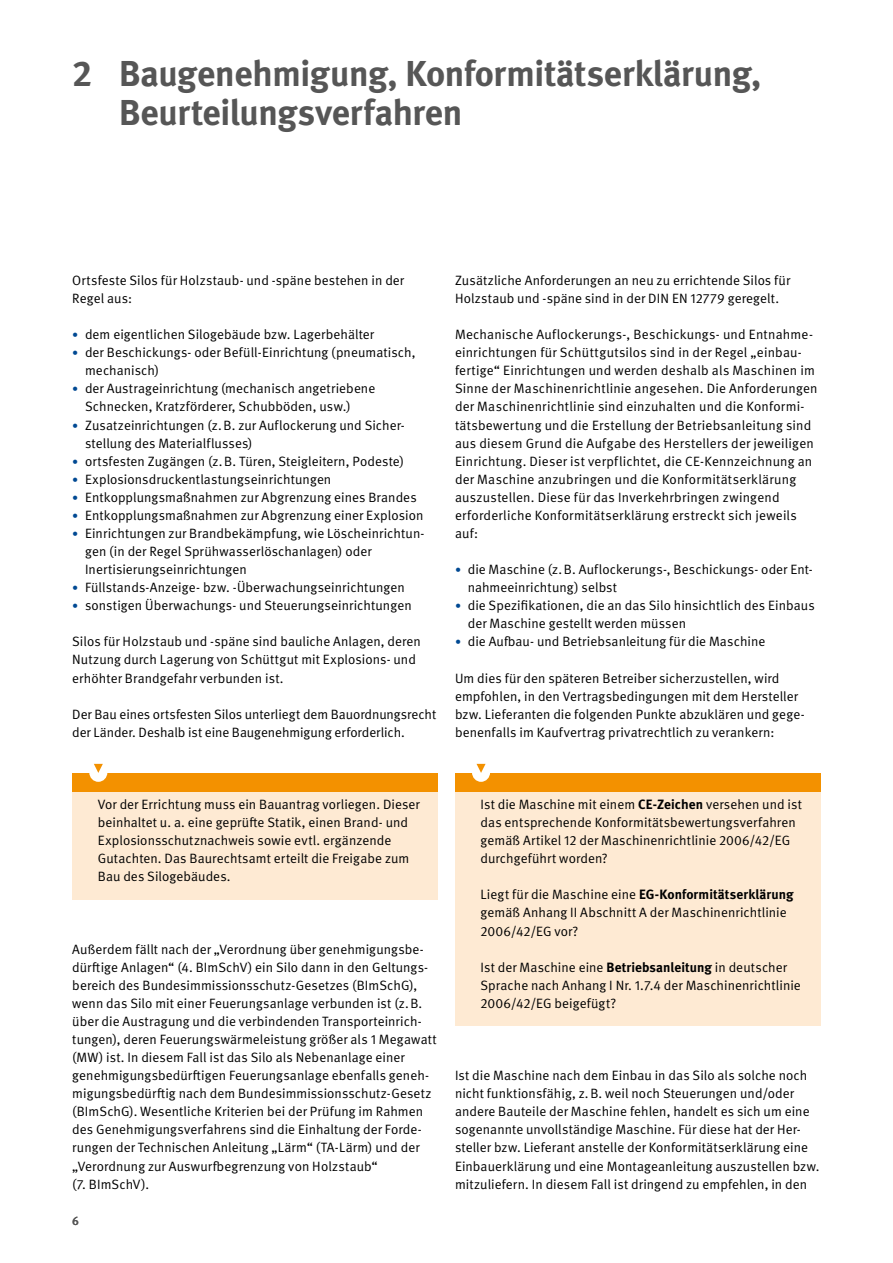
<style>
.page{position:relative;width:893px;height:1263px;background:#fff}
.page>*{position:absolute;margin:0;border:0;box-sizing:border-box;transform-origin:0 0}
.t1{font:700 36px/39px "DGUV Meta";letter-spacing:-.01em;color:#565656}
.FT{font:13.5px/18px "DGUV Meta";letter-spacing:.005em;color:#000}
.t2{font:500 12px "DGUV Meta";color:#565656}
.s1{font-size:12px;color:#004993}
.s2{font-weight:700}
</style>
<div class="page">
<div style="left:455px;top:791px;width:366px;height:235px;background:#feead3"></div>
<div style="left:72px;top:791px;width:366px;height:108px;background:#feead3"></div>
<div style="left:455px;top:773px;width:366px;height:18px;background:#f39100"></div>
<svg style="left:472px;top:764px;width:18px;height:18px"></svg>
<div style="left:72px;top:773px;width:366px;height:18px;background:#f39100"></div>
<svg style="left:89px;top:764px;width:18px;height:18px"></svg>
<h1 class="t1" style="left:119px;top:55px;width:644px;text-indent:-47px">2 Baugenehmigung, Konformitätserklärung,<br>Beurteilungsverfahren</h1>
<p class="FT" style="left:72px;top:271px;width:333px">Ortsfeste Silos für Holzstaub- und -späne bestehen in der<br>Regel aus:</p>
<p class="FT" style="left:72px;top:326px;width:303px"><span class="s1">•</span> dem eigentlichen Silogebäude bzw. Lagerbehälter</p>
<p class="FT" style="left:85px;top:344px;width:332px;text-indent:-13px"><span class="s1">•</span> der Beschickungs- oder Befüll-Einrichtung (pneumatisch, mechanisch)</p>
<p class="FT" style="left:85px;top:380px;width:292px;text-indent:-13px"><span class="s1">•</span> der Austrageinrichtung (mechanisch angetriebene<br>Schnecken, Kratzförderer, Schubböden, usw.)</p>
<p class="FT" style="left:85px;top:416px;width:320px;text-indent:-13px"><span class="s1">•</span> Zusatzeinrichtungen (z.B. zur Auflockerung und Sicher&shy;stellung des Materialflusses)</p>
<p class="FT" style="left:72px;top:452px;width:333px"><span class="s1">•</span> ortsfesten Zugängen (z.B. Türen, Steigleitern, Podeste)</p>
<p class="FT" style="left:72px;top:470px;width:261px"><span class="s1">•</span> Explosionsdruckentlastungseinrichtungen</p>
<p class="FT" style="left:72px;top:488px;width:346px"><span class="s1">•</span> Entkopplungsmaßnahmen zur Abgrenzung eines Brandes</p>
<p class="FT" style="left:72px;top:506px;width:353px"><span class="s1">•</span> Entkopplungsmaßnahmen zur Abgrenzung einer Explosion</p>
<p class="FT" style="left:85px;top:524px;width:341px;text-indent:-13px"><span class="s1">•</span> Einrichtungen zur Brandbekämpfung, wie Löscheinrichtun&shy;gen (in der Regel Sprühwasserlöschanlagen) oder<br>Inertisierungseinrichtungen</p>
<p class="FT" style="left:72px;top:579px;width:334px"><span class="s1">•</span> Füllstands-Anzeige- bzw. -Überwachungseinrichtungen</p>
<p class="FT" style="left:72px;top:597px;width:341px"><span class="s1">•</span> sonstigen Überwachungs- und Steuerungseinrichtungen</p>
<p class="FT" style="left:72px;top:633px;width:350px">Silos für Holzstaub und -späne sind bauliche Anlagen, deren<br>Nutzung durch Lagerung von Schüttgut mit Explosions- und erhöhter Brandgefahr verbunden ist.</p>
<p class="FT" style="left:72px;top:705px;width:365px">Der Bau eines ortsfesten Silos unterliegt dem Bauordnungsrecht der Länder. Deshalb ist eine Baugenehmigung erforderlich.</p>
<p class="FT" style="left:455px;top:271px;width:337px">Zusätzliche Anforderungen an neu zu errichtende Silos für<br>Holzstaub und -späne sind in der DIN EN 12779 geregelt.</p>
<p class="FT" style="left:455px;top:326px;width:364px">Mechanische Auflockerungs-, Beschickungs- und Entnahme&shy;einrichtungen für Schüttgutsilos sind in der Regel „einbau&shy;fertige“ Einrichtungen und werden deshalb als Maschinen im Sinne der Maschinenrichtlinie angesehen. Die Anforderungen der Maschinenrichtlinie sind einzuhalten und die Konformi&shy;tätsbewertung und die Erstellung der Betriebsanleitung sind aus diesem Grund die Aufgabe des Herstellers der jeweiligen Einrichtung. Dieser ist verpflichtet, die CE-Kennzeichnung an der Maschine anzubringen und die Konformitätserklärung auszustellen. Diese für das Inverkehrbringen zwingend erforderliche Konformitätserklärung erstreckt sich jeweils auf:</p>
<p class="FT" style="left:468px;top:561px;width:347px;text-indent:-13px"><span class="s1">•</span> die Maschine (z.B. Auflockerungs-, Beschickungs- oder Ent&shy;nahmeeinrichtung) selbst</p>
<p class="FT" style="left:468px;top:597px;width:348px;text-indent:-13px"><span class="s1">•</span> die Spezifikationen, die an das Silo hinsichtlich des Einbaus der Maschine gestellt werden müssen</p>
<p class="FT" style="left:455px;top:633px;width:312px"><span class="s1">•</span> die Aufbau- und Betriebsanleitung für die Maschine</p>
<p class="FT" style="left:455px;top:669px;width:350px">Um dies für den späteren Betreiber sicherzustellen, wird empfohlen, in den Vertragsbedingungen mit dem Hersteller bzw. Lieferanten die folgenden Punkte abzuklären und gege&shy;benenfalls im Kaufvertrag privatrechtlich zu verankern:</p>
<p class="FT" style="left:98px;top:796px;width:324px">Vor der Errichtung muss ein Bauantrag vorliegen. Dieser beinhaltet u. a. eine geprüfte Statik, einen Brand- und Explosionsschutznachweis sowie evtl. ergänzende Gutachten. Das Baurechtsamt erteilt die Freigabe zum Bau des Silogebäudes.</p>
<p class="FT" style="left:72px;top:940px;width:366px">Außerdem fällt nach der „Verordnung über genehmigungsbe&shy;dürftige Anlagen“ (4. BImSchV) ein Silo dann in den Geltungs&shy;bereich des Bundesimmissionsschutz-Gesetzes (BImSchG), wenn das Silo mit einer Feuerungsanlage verbunden ist (z.B. über die Austragung und die verbindenden Transporteinrich&shy;tungen), deren Feuerungswärmeleistung größer als 1 Megawatt (MW) ist. In diesem Fall ist das Silo als Nebenanlage einer genehmigungsbedürftigen Feuerungsanlage ebenfalls geneh&shy;migungsbedürftig nach dem Bundesimmissionsschutz-Gesetz (BImSchG). Wesentliche Kriterien bei der Prüfung im Rahmen des Genehmigungsverfahrens sind die Einhaltung der Forde&shy;rungen der Technischen Anleitung „Lärm“ (TA-Lärm) und der „Verordnung zur Auswurfbegrenzung von Holzstaub“<br>(7. BImSchV).</p>
<p class="t2" style="left:72px;top:1213px;width:8px">6</p>
<p class="FT" style="left:480px;top:796px;width:323px">Ist die Maschine mit einem <span class="s2">CE-Zeichen</span> versehen und ist das entsprechende Konformitätsbewertungsverfahren gemäß Artikel 12 der Maschinenrichtlinie 2006/42/EG durchgeführt worden?</p>
<p class="FT" style="left:480px;top:886px;width:314px">Liegt für die Maschine eine <span class="s2">EG-Konformitätserklärung </span>gemäß Anhang II Abschnitt A der Maschinenrichtlinie<br>2006/42/EG vor?</p>
<p class="FT" style="left:480px;top:958px;width:322px">Ist der Maschine eine <span class="s2">Betriebsanleitung</span> in deutscher<br>Sprache nach Anhang I Nr. 1.7.4 der Maschinenrichtlinie<br>2006/42/EG beigefügt?</p>
<p class="FT" style="left:455px;top:1067px;width:366px">Ist die Maschine nach dem Einbau in das Silo als solche noch nicht funktionsfähig, z.B. weil noch Steuerungen und/oder andere Bauteile der Maschine fehlen, handelt es sich um eine sogenannte unvollständige Maschine. Für diese hat der Her&shy;steller bzw. Lieferant anstelle der Konformitätserklärung eine Einbauerklärung und eine Montageanleitung auszustellen bzw. mitzuliefern. In diesem Fall ist dringend zu empfehlen, in den</p>
</div>
